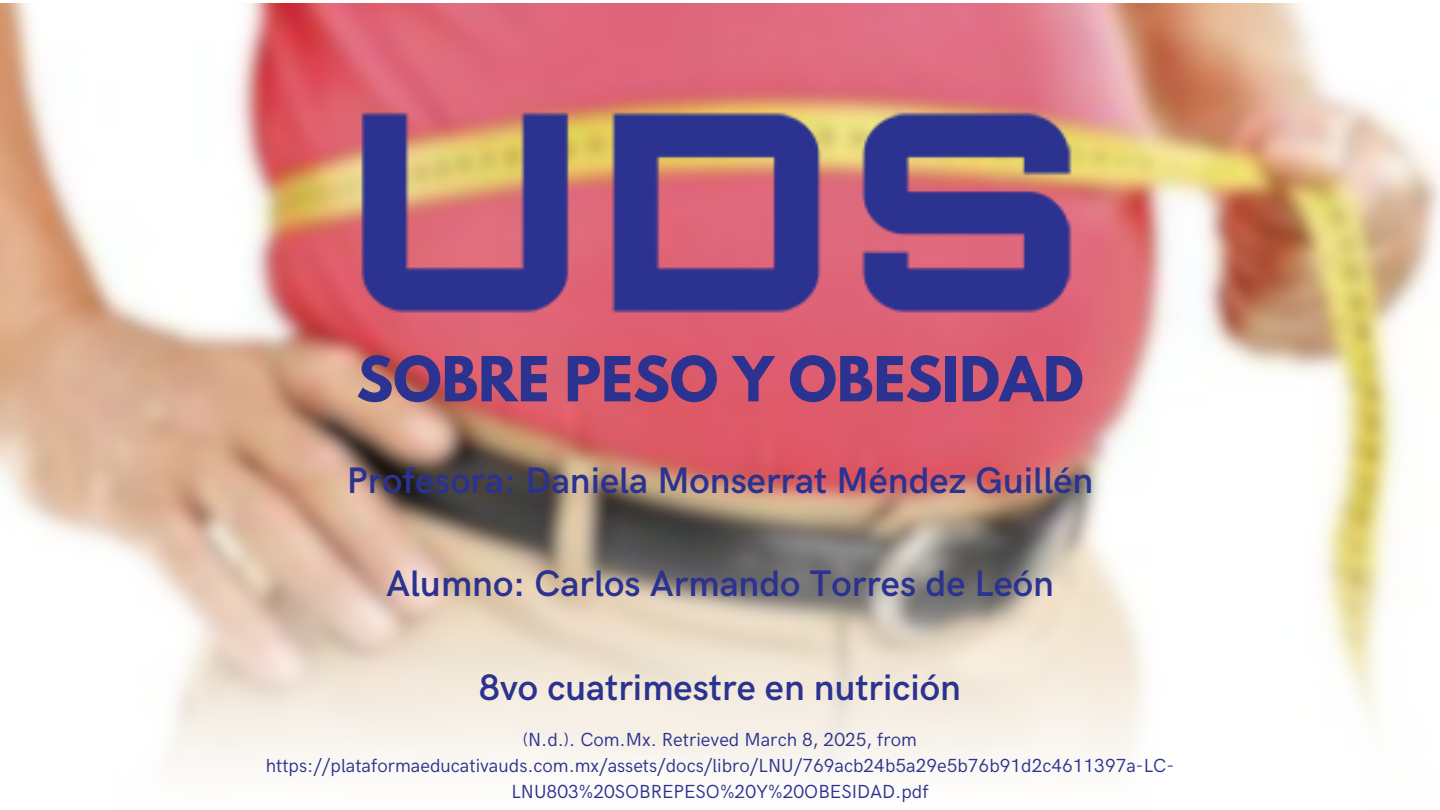
<style>
.page{position:relative;width:1440px;height:810px;background:#fff}
.page>*{position:absolute;margin:0;border:0;box-sizing:border-box;transform-origin:0 0}
.t1{font:700 55px "League Spartan";color:#2b328f}
.t2{font:600 37px "HK Grotesk";color:#2b328f}
.t3{font:19px/26.2px "HK Grotesk";color:#2b328f;text-align:center}
</style>
<div class="page">
<img style="left:0;top:4px;width:1332px;height:86px">
<img style="left:353px;top:60px;width:734px;height:30px">
<img style="left:0;top:90px;width:1440px;height:689px">
<h1 class="t1" style="left:356px;top:352px;width:729px">SOBRE PESO Y OBESIDAD</h1>
<p class="t2" style="left:347px;top:459px;width:748px">Profesora: Daniela Monserrat Méndez Guillén</p>
<p class="t2" style="left:386px;top:563px;width:669px">Alumno: Carlos Armando Torres de León</p>
<p class="t2" style="left:479px;top:666px;width:484px">8vo cuatrimestre en nutrición</p>
<h2 class="t3" style="left:266px;top:727px;width:910px">(N.d.). Com.Mx. Retrieved March 8, 2025, from https://plataformaeducativauds.com.mx/assets/docs/libro/LNU/769acb24b5a29e5b76b91d2c4611397a-LC-<br>LNU803%20SOBREPESO%20Y%20OBESIDAD.pdf</h2>
</div>
